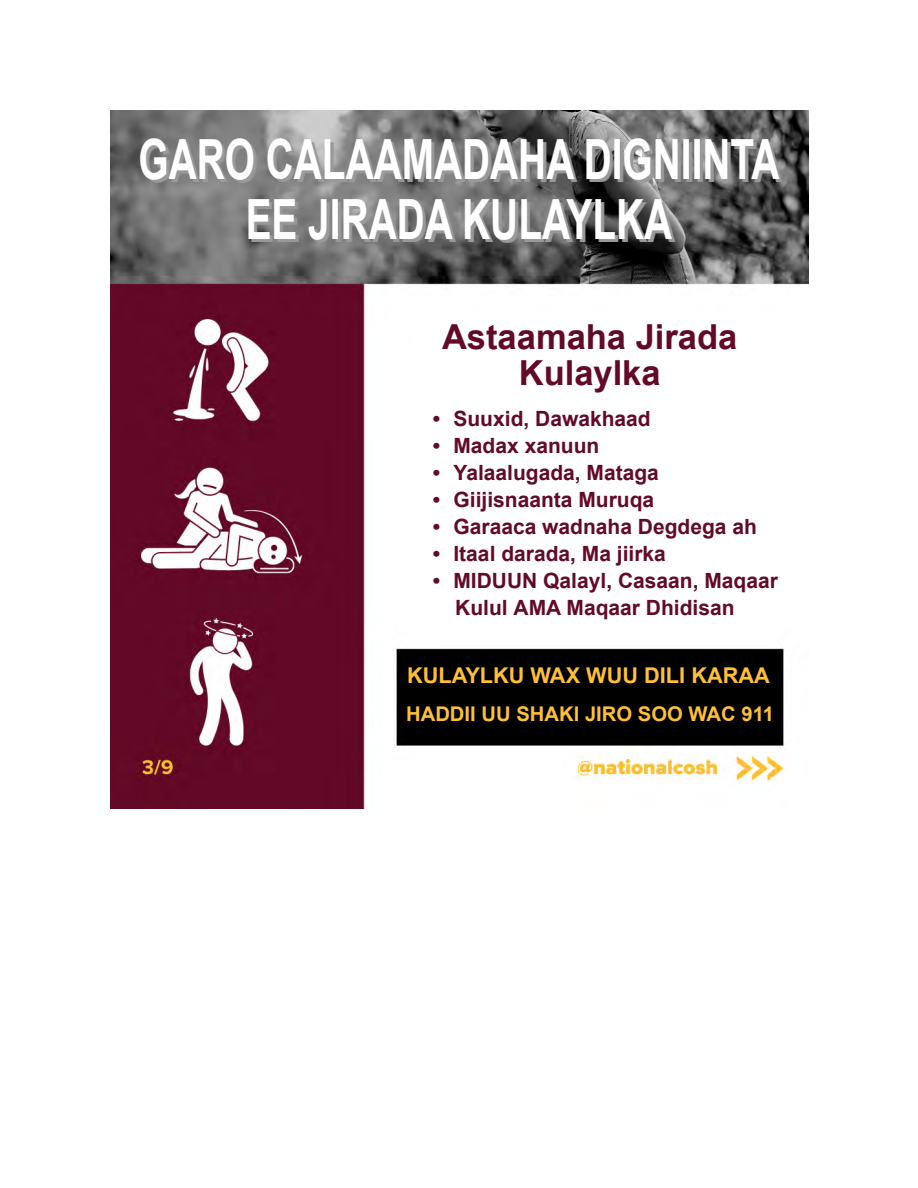
<style>
.page{position:relative;width:918px;height:1188px;background:#fff}
.page>*{position:absolute;margin:0;border:0;box-sizing:border-box;transform-origin:0 0}
.t1{font:700 55.5px/60px "Arial";color:#fff;text-align:center;scale:.7 1}
.t2{font:700 34.5px/36px "Arial";color:#620a27;text-align:center}
.t3{font:700 21.75px "Arial";color:#ffc035}
.t4{font:700 21px/27px "Arial";color:#620a27}
.t5{font:700 20.25px "Arial";color:#ffc035}
</style>
<div class="page">
<img style="left:110px;top:110px;width:699px;height:699px">
<h1 class="t1" style="left:139px;top:130px;width:917px">GARO CALAAMADAHA DIGNIINTA<br>EE JIRADA KULAYLKA</h1>
<h2 class="t2" style="left:442px;top:320px;width:297px">Astaamaha Jirada<br>Kulaylka</h2>
<p class="t4" style="left:433px;top:406px;width:219px">• Suuxid, Dawakhaad</p>
<p class="t4" style="left:433px;top:433px;width:168px">• Madax xanuun</p>
<p class="t4" style="left:433px;top:460px;width:228px">• Yalaalugada, Mataga</p>
<p class="t4" style="left:433px;top:487px;width:223px">• Giijisnaanta Muruqa</p>
<p class="t4" style="left:433px;top:514px;width:326px">• Garaaca wadnaha Degdega ah</p>
<p class="t4" style="left:433px;top:541px;width:235px">• Itaal darada, Ma jiirka</p>
<p class="t4" style="left:455px;top:568px;width:324px;text-indent:-22px">• MIDUUN Qalayl, Casaan, Maqaar<br>Kulul AMA Maqaar Dhidisan</p>
<p class="t3" style="left:407px;top:660px;width:364px">KULAYLKU WAX WUU DILI KARAA</p>
<p class="t5" style="left:406px;top:699px;width:369px">HADDII UU SHAKI JIRO SOO WAC 911</p>
</div>
